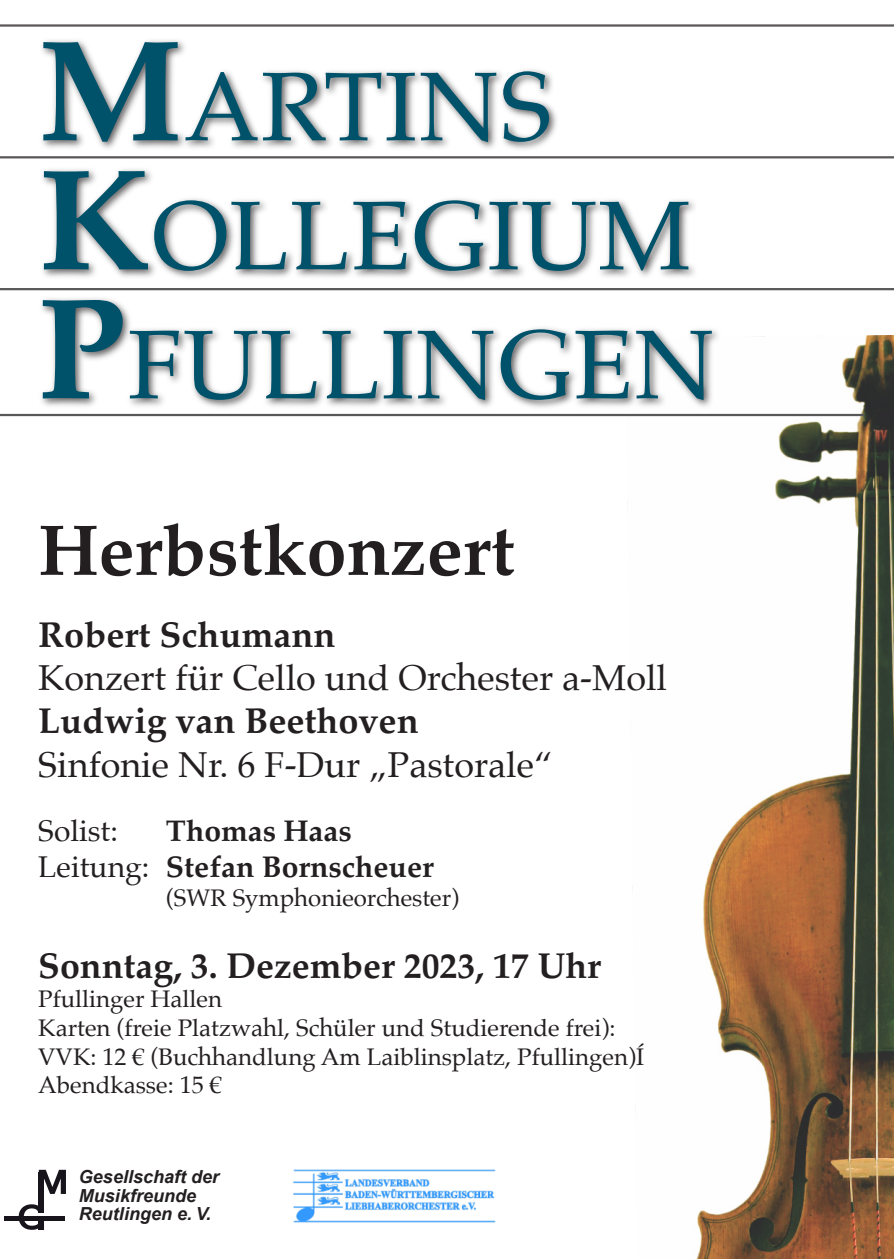
<style>
.page{position:relative;width:894px;height:1259px;background:#fff}
.page>*{position:absolute;margin:0;border:0;box-sizing:border-box;transform-origin:0 0}
.t1{font:97.8px/129px "Palatino";letter-spacing:.01em;color:#00526b}
.t2{font:700 72px "Palatino";color:#231f20}
.t3{font:36px "Palatino";color:#231f20}
.t4{font:700 36px "Palatino";color:#231f20}
.t5{font:700 30px/36px "Palatino";color:#231f20}
.t6{font:30px "Palatino";color:#231f20}
.t7{font:24px/28.8px "Palatino";color:#231f20}
.t8{font:italic 700 18px/18.9px "Arial";color:#231f20}
.s1{font-weight:700;font-size:144px}
.s2{font-weight:400}
</style>
<div class="page">
<img style="left:625px;top:335px;width:268px;height:924px">
<hr style="left:0;top:24px;width:893px;height:3px;background:#5a5758">
<hr style="left:0;top:156px;width:893px;height:2px;background:#5a5758">
<hr style="left:0;top:288px;width:893px;height:2px;background:#5a5758">
<img style="left:37px;top:40px;width:684px;height:371px">
<hr style="left:0;top:414px;width:863px;height:2px;background:#5a5758">
<img style="left:293px;top:1170px;width:202px;height:53px">
<svg style="left:19px;top:1204px;width:25px;height:26px"></svg>
<svg style="left:39px;top:1170px;width:27px;height:24px"></svg>
<hr style="left:4px;top:1216px;width:61px;height:4px;background:#17151b">
<div style="left:39px;top:1172px;width:5px;height:41px;background:#17151b"></div>
<div style="left:39px;top:1216px;width:5px;height:13px;background:#17151b"></div>
<h1 class="t1" style="left:38px;top:49px;width:678px"><span class="s1">M</span>ARTINS<br><span class="s1">K</span>OLLEGIUM<br><span class="s1">P</span>FULLINGEN</h1>
<h2 class="t2" style="left:38px;top:516px;width:477px">Herbstkonzert</h2>
<h3 class="t4" style="left:38px;top:617px;width:298px">Robert Schumann</h3>
<h3 class="t3" style="left:38px;top:661px;width:630px">Konzert für Cello und Orchester a-Moll</h3>
<h3 class="t4" style="left:38px;top:704px;width:382px">Ludwig van Beethoven</h3>
<h3 class="t3" style="left:38px;top:747px;width:515px">Sinfonie Nr. 6 F-Dur „Pastorale“</h3>
<p class="t6" style="left:38px;top:817px;width:81px">Solist:</p>
<p class="t5" style="left:38px;top:815px;width:397px;text-indent:128px">Thomas Haas<br><span class="s2">Leitung:</span> Stefan Bornscheuer</p>
<p class="t7" style="left:166px;top:885px;width:294px">(SWR Symphonieorchester)</p>
<h3 class="t4" style="left:38px;top:949px;width:564px">Sonntag, 3. Dezember 2023, 17 Uhr</h3>
<p class="t7" style="left:38px;top:986px;width:607px">Pfullinger Hallen<br>Karten (freie Platzwahl, Schüler und Studierende frei):<br>VVK: 12 € (Buchhandlung Am Laiblinsplatz, Pfullingen)Í Abendkasse: 15 €</p>
<p class="t8" style="left:79px;top:1168px;width:142px">Gesellschaft der<br>Musikfreunde<br>Reutlingen e. V.</p>
</div>
